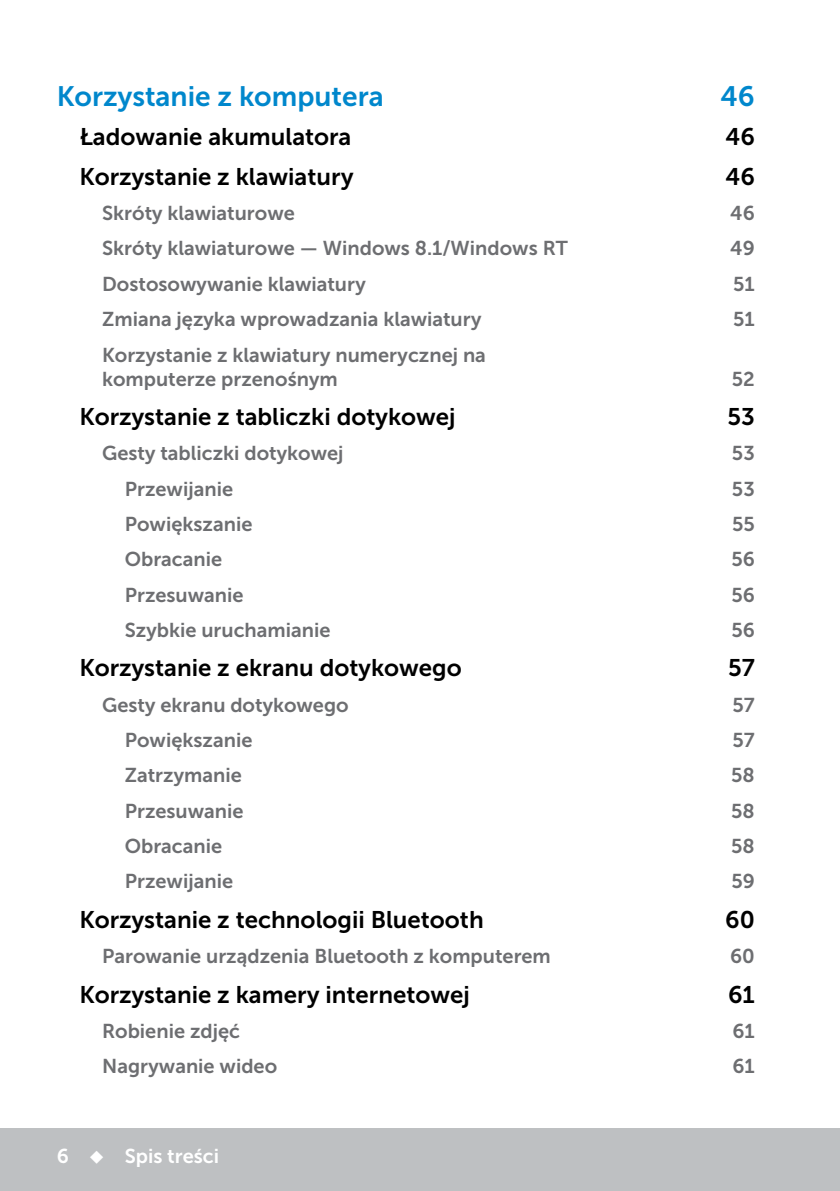
<style>
.page{position:relative;width:840px;height:1191px;background:#fff}
.page>*{position:absolute;margin:0;border:0;box-sizing:border-box;transform-origin:0 0}
.t1{font:28px "Museo Sans For Dell 700";color:#0087cc}
.t2{font:24px "Museo Sans For Dell 700";color:#000}
.t3{font:20px/24px "Museo Sans For Dell 700";color:#6d6e71}
.t4{font:20px "Museo Sans For Dell 700";color:#fff}
</style>
<div class="page">
<div style="left:0;top:1128px;width:839px;height:63px;background:#bec0c2"></div>
<h1 class="t1" style="left:57px;top:81px;width:328px">Korzystanie z komputera</h1>
<h1 class="t1" style="left:720px;top:81px;width:36px">46</h1>
<p class="t2" style="left:79px;top:124px;width:273px">Ładowanie akumulatora</p>
<p class="t2" style="left:725px;top:124px;width:31px">46</p>
<p class="t2" style="left:79px;top:163px;width:275px">Korzystanie z klawiatury</p>
<p class="t2" style="left:725px;top:163px;width:31px">46</p>
<p class="t3" style="left:102px;top:201px;width:194px">Skróty klawiaturowe</p>
<p class="t3" style="left:730px;top:201px;width:26px">46</p>
<p class="t3" style="left:102px;top:236px;width:467px">Skróty klawiaturowe — Windows 8.1/Windows RT</p>
<p class="t3" style="left:730px;top:236px;width:26px">49</p>
<p class="t3" style="left:102px;top:272px;width:265px">Dostosowywanie klawiatury</p>
<p class="t3" style="left:732px;top:272px;width:23px">51</p>
<p class="t3" style="left:102px;top:307px;width:380px">Zmiana języka wprowadzania klawiatury</p>
<p class="t3" style="left:732px;top:307px;width:23px">51</p>
<p class="t3" style="left:102px;top:342px;width:385px">Korzystanie z klawiatury numerycznej na komputerze przenośnym</p>
<p class="t3" style="left:731px;top:366px;width:24px">52</p>
<p class="t2" style="left:79px;top:403px;width:377px">Korzystanie z tabliczki dotykowej</p>
<p class="t2" style="left:727px;top:403px;width:29px">53</p>
<p class="t3" style="left:102px;top:441px;width:243px">Gesty tabliczki dotykowej</p>
<p class="t3" style="left:731px;top:441px;width:24px">53</p>
<p class="t3" style="left:125px;top:477px;width:110px">Przewijanie</p>
<p class="t3" style="left:731px;top:477px;width:24px">53</p>
<p class="t3" style="left:125px;top:512px;width:129px">Powiększanie</p>
<p class="t3" style="left:731px;top:512px;width:24px">55</p>
<p class="t3" style="left:125px;top:547px;width:99px">Obracanie</p>
<p class="t3" style="left:731px;top:547px;width:25px">56</p>
<p class="t3" style="left:125px;top:583px;width:120px">Przesuwanie</p>
<p class="t3" style="left:731px;top:583px;width:25px">56</p>
<p class="t3" style="left:125px;top:618px;width:207px">Szybkie uruchamianie</p>
<p class="t3" style="left:731px;top:618px;width:25px">56</p>
<p class="t2" style="left:79px;top:654px;width:383px">Korzystanie z ekranu dotykowego</p>
<p class="t2" style="left:727px;top:654px;width:28px">57</p>
<p class="t3" style="left:102px;top:693px;width:248px">Gesty ekranu dotykowego</p>
<p class="t3" style="left:732px;top:693px;width:24px">57</p>
<p class="t3" style="left:125px;top:728px;width:129px">Powiększanie</p>
<p class="t3" style="left:732px;top:728px;width:24px">57</p>
<p class="t3" style="left:125px;top:763px;width:118px">Zatrzymanie</p>
<p class="t3" style="left:730px;top:763px;width:25px">58</p>
<p class="t3" style="left:125px;top:799px;width:120px">Przesuwanie</p>
<p class="t3" style="left:730px;top:799px;width:25px">58</p>
<p class="t3" style="left:125px;top:834px;width:99px">Obracanie</p>
<p class="t3" style="left:730px;top:834px;width:25px">58</p>
<p class="t3" style="left:125px;top:869px;width:110px">Przewijanie</p>
<p class="t3" style="left:731px;top:869px;width:25px">59</p>
<p class="t2" style="left:79px;top:906px;width:405px">Korzystanie z technologii Bluetooth</p>
<p class="t2" style="left:724px;top:906px;width:31px">60</p>
<p class="t3" style="left:102px;top:944px;width:450px">Parowanie urządzenia Bluetooth z komputerem</p>
<p class="t3" style="left:729px;top:944px;width:26px">60</p>
<p class="t2" style="left:79px;top:981px;width:392px">Korzystanie z kamery internetowej</p>
<p class="t2" style="left:727px;top:981px;width:28px">61</p>
<p class="t3" style="left:102px;top:1019px;width:139px">Robienie zdjęć</p>
<p class="t3" style="left:732px;top:1019px;width:24px">61</p>
<p class="t3" style="left:102px;top:1054px;width:176px">Nagrywanie wideo</p>
<p class="t3" style="left:732px;top:1054px;width:24px">61</p>
<p class="t4" style="left:57px;top:1144px;width:164px">6 ◆ Spis treści</p>
</div>
